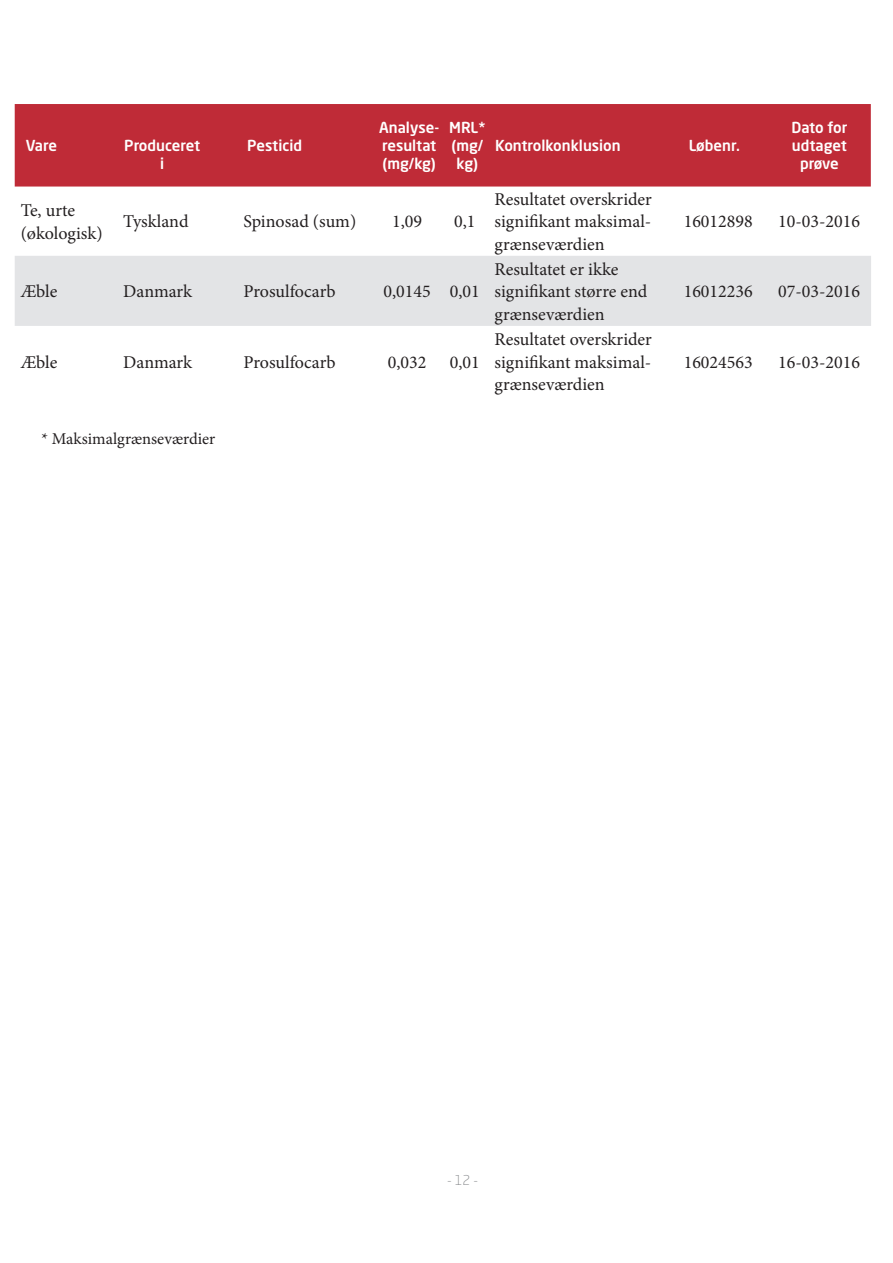
<style>
.page{position:relative;width:893px;height:1263px;background:#fff}
.page>*{position:absolute;margin:0;border:0;box-sizing:border-box;transform-origin:0 0}
.Brødtekst{font:18px/22.5px "Minion Pro";color:#231f20}
.Brødtekst-2{font:16.5px "Minion Pro";color:#231f20}
.t1{font:500 15px/18px "Neo Sans Std";color:#fff;text-align:center}
.t2{font:300 13.5px "Neo Sans Std";color:#87898c}
</style>
<div class="page">
<div style="left:15px;top:256px;width:856px;height:70px;background:#e3e4e6"></div>
<div style="left:15px;top:104px;width:856px;height:83px;background:#bf2b37"></div>
<p class="t1" style="left:26px;top:136px;width:33px">Vare</p>
<p class="t1" style="left:124px;top:136px;width:77px">Produceret i</p>
<p class="t1" style="left:247px;top:136px;width:56px">Pesticid</p>
<p class="t1" style="left:379px;top:118px;width:62px">Analyse-</p>
<p class="t1" style="left:382px;top:136px;width:56px">resultat</p>
<p class="t1" style="left:382px;top:154px;width:55px">(mg/kg)</p>
<p class="t1" style="left:449px;top:118px;width:38px">MRL* (mg/ kg)</p>
<p class="t1" style="left:495px;top:136px;width:127px">Kontrolkonklusion</p>
<p class="t1" style="left:689px;top:136px;width:53px">Løbenr.</p>
<p class="t1" style="left:791px;top:118px;width:57px">Dato for</p>
<p class="t1" style="left:792px;top:136px;width:56px">udtaget</p>
<p class="t1" style="left:800px;top:154px;width:40px">prøve</p>
<p class="Brødtekst" style="left:21px;top:199px;width:83px">Te, urte (økologisk)</p>
<p class="Brødtekst" style="left:123px;top:210px;width:67px">Tyskland</p>
<p class="Brødtekst" style="left:243px;top:210px;width:114px">Spinosad (sum)</p>
<p class="Brødtekst" style="left:392px;top:210px;width:32px">1,09</p>
<p class="Brødtekst" style="left:454px;top:210px;width:23px">0,1</p>
<p class="Brødtekst" style="left:495px;top:188px;width:159px;text-align:justify">Resultatet overskrider signifikant maksimal&shy;grænseværdien</p>
<p class="Brødtekst" style="left:684px;top:210px;width:71px">16012898</p>
<p class="Brødtekst" style="left:778px;top:210px;width:83px">10-03-2016</p>
<p class="Brødtekst" style="left:21px;top:280px;width:38px">Æble</p>
<p class="Brødtekst" style="left:123px;top:280px;width:70px">Danmark</p>
<p class="Brødtekst" style="left:243px;top:280px;width:94px">Prosulfocarb</p>
<p class="Brødtekst" style="left:383px;top:280px;width:49px">0,0145</p>
<p class="Brødtekst" style="left:450px;top:280px;width:32px">0,01</p>
<p class="Brødtekst" style="left:495px;top:258px;width:154px">Resultatet er ikke signifikant større end grænseværdien</p>
<p class="Brødtekst" style="left:684px;top:280px;width:71px">16012236</p>
<p class="Brødtekst" style="left:778px;top:280px;width:83px">07-03-2016</p>
<p class="Brødtekst" style="left:21px;top:351px;width:38px">Æble</p>
<p class="Brødtekst" style="left:123px;top:351px;width:70px">Danmark</p>
<p class="Brødtekst" style="left:243px;top:351px;width:94px">Prosulfocarb</p>
<p class="Brødtekst" style="left:388px;top:351px;width:40px">0,032</p>
<p class="Brødtekst" style="left:450px;top:351px;width:32px">0,01</p>
<p class="Brødtekst" style="left:495px;top:328px;width:159px;text-align:justify">Resultatet overskrider signifikant maksimal&shy;grænseværdien</p>
<p class="Brødtekst" style="left:684px;top:351px;width:71px">16024563</p>
<p class="Brødtekst" style="left:778px;top:351px;width:83px">16-03-2016</p>
<p class="Brødtekst-2" style="left:41px;top:428px;width:175px">* Maksimalgrænseværdier</p>
<p class="t2" style="left:447px;top:1172px;width:32px">- 12 -</p>
</div>
